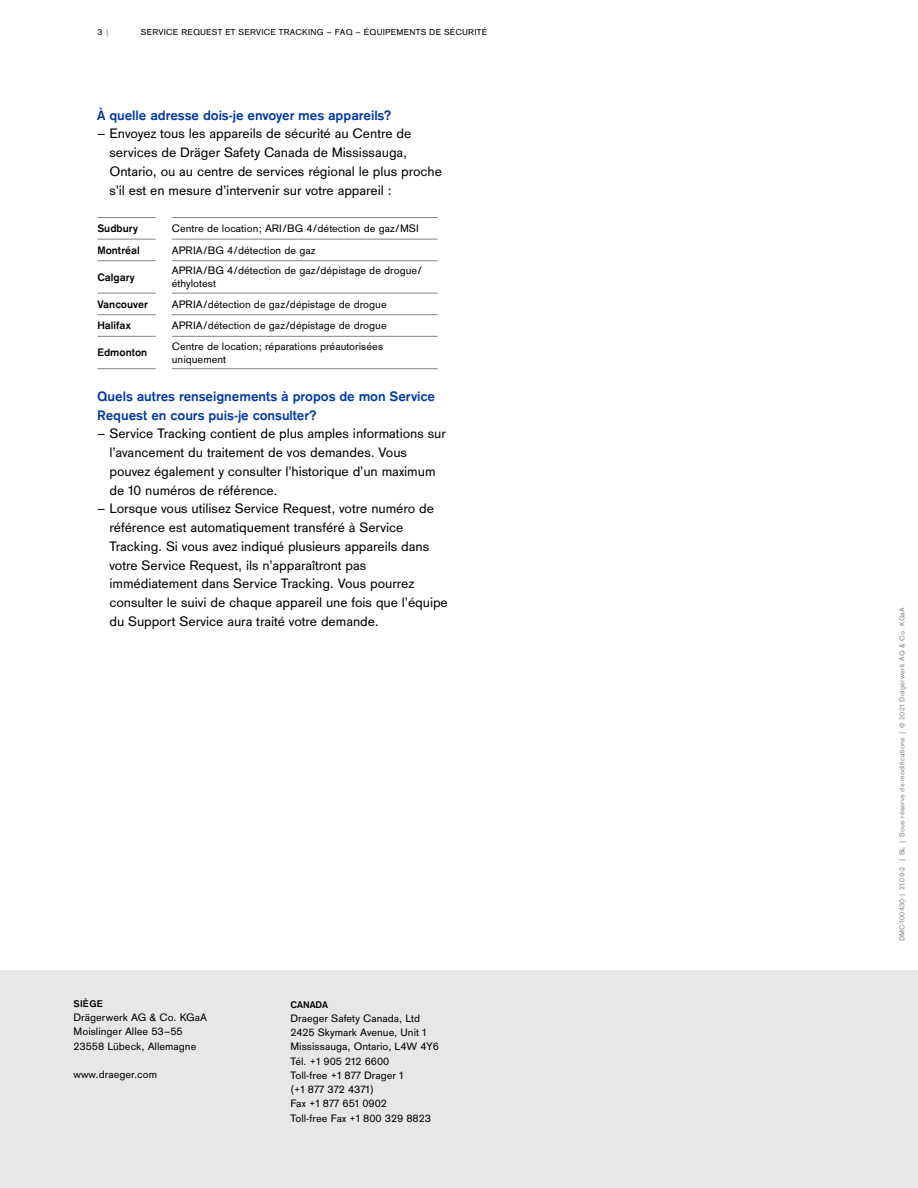
<style>
.page{position:relative;width:918px;height:1188px;background:#fff}
.page>*{position:absolute;margin:0;border:0;box-sizing:border-box;transform-origin:0 0}
.t1{font:14.25px/18.8px "Draeger Sans";letter-spacing:-.005em;color:#000}
.t2{font:700 14.25px/18.8px "Draeger Sans";letter-spacing:-.005em;color:#0038a6}
.t3{font:11.25px/14.2px "Draeger Sans";color:#000}
.t4{font:700 11.25px "Draeger Sans";color:#000}
.t5{font:700 10.2px "Draeger Sans";letter-spacing:.005em;color:#000}
.t6{font:9px "Draeger Sans";letter-spacing:.025em;color:#000}
.t7{font:7.5px "Draeger Sans";letter-spacing:.025em;color:#808285}
.s1{color:#808285}
</style>
<div class="page">
<div style="left:0;top:971px;width:918px;height:217px;background:#e6e7e8"></div>
<hr style="left:97px;top:217px;width:59px;height:1px;background:#808285">
<hr style="left:172px;top:217px;width:266px;height:1px;background:#808285">
<hr style="left:97px;top:239px;width:59px;height:1px;background:#808285">
<hr style="left:172px;top:239px;width:266px;height:1px;background:#808285">
<hr style="left:97px;top:260px;width:59px;height:1px;background:#808285">
<hr style="left:172px;top:260px;width:266px;height:1px;background:#808285">
<hr style="left:97px;top:293px;width:59px;height:1px;background:#808285">
<hr style="left:172px;top:293px;width:266px;height:1px;background:#808285">
<hr style="left:97px;top:314px;width:59px;height:1px;background:#808285">
<hr style="left:172px;top:314px;width:266px;height:1px;background:#808285">
<hr style="left:97px;top:336px;width:59px;height:1px;background:#808285">
<hr style="left:172px;top:336px;width:266px;height:1px;background:#808285">
<hr style="left:97px;top:368px;width:59px;height:1px;background:#808285">
<hr style="left:172px;top:368px;width:266px;height:1px;background:#808285">
<p class="t6" style="left:97px;top:26px;width:14px">3 <span class="s1">|</span></p>
<p class="t6" style="left:141px;top:26px;width:348px">SERVICE REQUEST ET SERVICE TRACKING – FAQ – ÉQUIPEMENTS DE SÉCURITÉ</p>
<p class="t2" style="left:97px;top:105px;width:296px">À quelle adresse dois-je envoyer mes appareils?</p>
<p class="t1" style="left:109px;top:124px;width:334px;text-indent:-12px">– Envoyez tous les appareils de sécurité au Centre de services de Dräger Safety Canada de Mississauga, Ontario, ou au centre de services régional le plus proche s’il est en mesure d’intervenir sur votre appareil :</p>
<p class="t4" style="left:97px;top:221px;width:42px">Sudbury</p>
<p class="t3" style="left:172px;top:221px;width:248px">Centre de location; ARI/BG 4/détection de gaz/MSI</p>
<p class="t4" style="left:97px;top:242px;width:44px">Montréal</p>
<p class="t3" style="left:172px;top:242px;width:145px">APRIA/BG 4/détection de gaz</p>
<p class="t4" style="left:97px;top:269px;width:39px">Calgary</p>
<p class="t3" style="left:172px;top:263px;width:252px;line-height:13.5px">APRIA/BG 4/détection de gaz/dépistage de drogue/ éthylotest</p>
<p class="t4" style="left:97px;top:296px;width:52px">Vancouver</p>
<p class="t3" style="left:172px;top:296px;width:216px">APRIA/détection de gaz/dépistage de drogue</p>
<p class="t4" style="left:97px;top:318px;width:35px">Halifax</p>
<p class="t3" style="left:172px;top:318px;width:216px">APRIA/détection de gaz/dépistage de drogue</p>
<p class="t4" style="left:97px;top:345px;width:51px">Edmonton</p>
<p class="t3" style="left:172px;top:338px;width:213px;line-height:13.5px">Centre de location; réparations préautorisées uniquement</p>
<p class="t2" style="left:97px;top:386px;width:339px">Quels autres renseignements à propos de mon Service<br>Request en cours puis-je consulter?</p>
<p class="t1" style="left:109px;top:424px;width:338px;text-indent:-12px">– Service Tracking contient de plus amples informations sur l’avancement du traitement de vos demandes. Vous pouvez également y consulter l’historique d’un maximum de 10 numéros de référence.</p>
<p class="t1" style="left:109px;top:499px;width:340px;text-indent:-12px">– Lorsque vous utilisez Service Request, votre numéro de référence est automatiquement transféré à Service Tracking. Si vous avez indiqué plusieurs appareils dans votre Service Request, ils n’apparaîtront pas immédiatement dans Service Tracking. Vous pourrez consulter le suivi de chaque appareil une fois que l’équipe du Support Service aura traité votre demande.</p>
<p class="t5" style="left:74px;top:997px;width:31px">SIÈGE</p>
<p class="t3" style="left:74px;top:1010px;width:135px">Drägerwerk AG &amp; Co. KGaA<br>Moislinger Allee 53–55<br>23558 Lübeck, Allemagne</p>
<p class="t3" style="left:74px;top:1067px;width:85px">www.draeger.com</p>
<p class="t5" style="left:290px;top:997px;width:39px">CANADA</p>
<p class="t3" style="left:290px;top:1010px;width:150px">Draeger Safety Canada, Ltd<br>2425 Skymark Avenue, Unit 1<br>Mississauga, Ontario, L4W 4Y6<br>Tél. +1 905 212 6600<br>Toll-free +1 877 Drager 1<br>(+1 877 372 4371)<br>Fax +1 877 651 0902<br>Toll-free Fax +1 800 329 8823</p>
<p class="t7" style="left:897px;top:941px;width:336px;rotate:-90deg">DMC-100430 | 21.09-2 | SL | Sous réserve de modifications | © 2021 Drägerwerk AG &amp; Co. KGaA</p>
</div>
